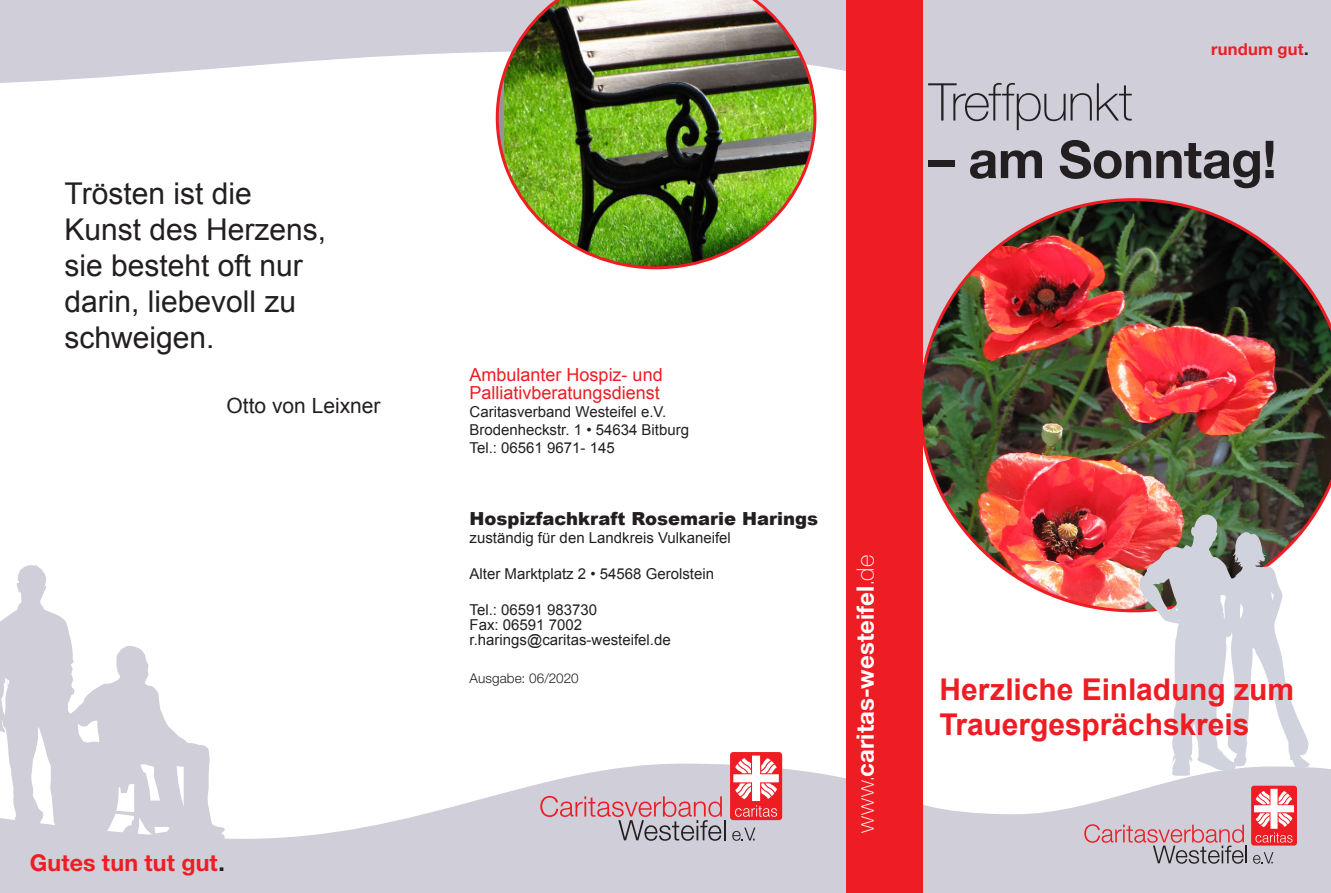
<style>
.page{position:relative;width:1331px;height:893px;background:#fff}
.page>*{position:absolute;margin:0;border:0;box-sizing:border-box;transform-origin:0 0}
.t1{font:700 52.05px "Helvetica Neue LT Std";letter-spacing:-.01em;color:#231f20}
.t2{font:100 52.05px "Helvetica Neue LT Std";letter-spacing:-.02em;color:#231f20}
.t3{font:30px "Arial";color:#231f20}
.t4{font:700 30px "Arial";color:#ee1d23}
.t5{font:700 24px "Helvetica Neue LT Std";letter-spacing:.005em;color:#fff}
.t6{font:700 23.25px "Helvetica Neue LT Std";letter-spacing:.005em;color:#ee1d23}
.t7{font:21px "Arial";color:#231f20}
.t8{font:18px "Arial";color:#ee1d23}
.t9{font:900 18px "Arial";color:#231f20}
.t10{font:700 16.5px "Helvetica Neue LT Std";letter-spacing:.01em;color:#ee1d23}
.t11{font:15px/15px "Arial";color:#231f20}
.t12{font:300 13.5px "Helvetica Neue LT Std";letter-spacing:.01em;color:#231f20}
.s1{color:#231f20}
.s2{font-weight:100}
</style>
<div class="page">
<svg style="left:0;top:0;width:846px;height:83px;fill:#cfced9"></svg>
<div style="left:923px;top:0;width:408px;height:198px;background:#cfced9"></div>
<svg style="left:0;top:764px;width:846px;height:129px;fill:#cfced9"></svg>
<svg style="left:923px;top:767px;width:408px;height:126px;fill:#cfced9"></svg>
<div style="left:846px;top:0;width:77px;height:893px;background:#ee1d23"></div>
<img style="left:922px;top:198px;width:409px;height:414px">
<img style="left:496px;top:0;width:320px;height:269px">
<svg style="left:0;top:565px;width:225px;height:290px"></svg>
<svg style="left:1140px;top:514px;width:170px;height:262px"></svg>
<svg style="left:1084px;top:786px;width:213px;height:78px;background:#d2b3bc"></svg>
<svg style="left:540px;top:752px;width:242px;height:89px"></svg>
<p class="t3" style="left:64px;top:174px;width:189px">Trösten ist die</p>
<p class="t3" style="left:64px;top:210px;width:263px">Kunst des Herzens,</p>
<p class="t3" style="left:64px;top:246px;width:240px">sie besteht oft nur</p>
<p class="t3" style="left:64px;top:282px;width:233px">darin, liebevoll zu</p>
<p class="t3" style="left:64px;top:318px;width:152px">schweigen.</p>
<p class="t7" style="left:226px;top:392px;width:156px">Otto von Leixner</p>
<p class="t6" style="left:30px;top:848px;width:197px">Gutes tun tut gut<span class="s1">.</span></p>
<p class="t10" style="left:1211px;top:39px;width:99px">rundum gut<span class="s1">.</span></p>
<p class="t2" style="left:929px;top:72px;width:205px">Treffpunkt</p>
<p class="t1" style="left:929px;top:127px;width:349px">– am Sonntag!</p>
<p class="t8" style="left:470px;top:363px;width:195px">Ambulanter Hospiz- und</p>
<p class="t8" style="left:470px;top:381px;width:192px">Palliativberatungsdienst</p>
<p class="t11" style="left:470px;top:404px;width:198px">Caritasverband Westeifel e.V.</p>
<p class="t11" style="left:470px;top:422px;width:221px">Brodenheckstr. 1 • 54634 Bitburg</p>
<p class="t11" style="left:470px;top:440px;width:147px">Tel.: 06561 9671- 145</p>
<p class="t9" style="left:470px;top:505px;width:350px">Hospizfachkraft Rosemarie Harings</p>
<p class="t11" style="left:470px;top:530px;width:263px">zuständig für den Landkreis Vulkaneifel</p>
<p class="t11" style="left:470px;top:566px;width:246px">Alter Marktplatz 2 • 54568 Gerolstein</p>
<p class="t11" style="left:470px;top:602px;width:129px">Tel.: 06591 983730</p>
<p class="t11" style="left:470px;top:617px;width:203px">Fax: 06591 7002 r.harings@caritas-westeifel.de</p>
<p class="t12" style="left:470px;top:670px;width:111px">Ausgabe: 06/2020</p>
<p class="t5" style="left:851px;top:833px;width:279px;rotate:-90deg"><span class="s2">www.</span>caritas-westeifel<span class="s2">.de</span></p>
<p class="t4" style="left:939px;top:670px;width:356px">Herzliche Einladung zum</p>
<p class="t4" style="left:939px;top:704px;width:311px">Trauergesprächskreis</p>
</div>
